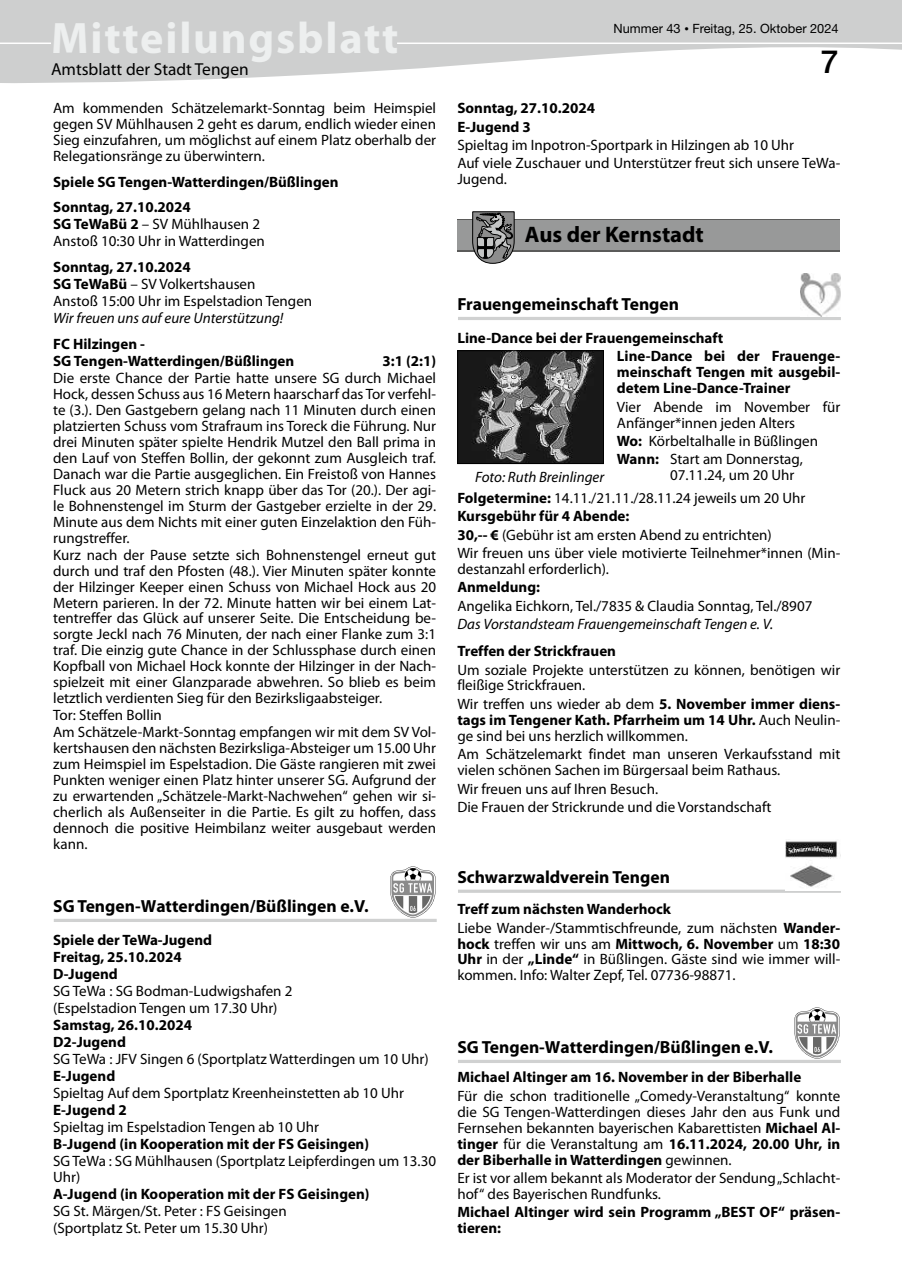
<style>
.page{position:relative;width:902px;height:1280px;background:#fff}
.page>*{position:absolute;margin:0;border:0;box-sizing:border-box;transform-origin:0 0}
.t1{font:700 44.25px "Myriad Pro";letter-spacing:.04em;color:#edefef}
.t2{font:500 31.95px "Helvetica Neue LT Pro";color:#000}
.t3{font:700 22.5px "Myriad Pro";color:#000}
.t4{font:700 17.55px "Myriad Pro";color:#000}
.t5{font:17.4px "Myriad Pro";color:#000}
.t6{font:15px/16px "Myriad Pro";color:#000}
.t7{font:700 15px/17.1px "Myriad Pro";color:#000}
.t8{font:italic 15px "Myriad Pro";color:#000}
.t9{font:12.75px "Helvetica Neue LT Pro";color:#000}
.s1{font-size:12.9px}
.s2{font-size:9px}
.s3{font-weight:700}
</style>
<div class="page">
<svg style="left:1px;top:0;width:900px;height:83px;fill:#cecfcf"></svg>
<svg style="left:0;top:0;width:1px;height:83px"></svg>
<div style="left:53px;top:22px;width:344px;height:40px;background:#cecfcf"></div>
<hr style="left:0;top:43px;width:51px;height:1px;background:#fff">
<hr style="left:397px;top:43px;width:504px;height:1px;background:#fff">
<hr style="left:54px;top:919px;width:382px;height:3px;background:#d0d1d1">
<svg style="left:390px;top:866px;width:45px;height:51px"></svg>
<div style="left:457px;top:219px;width:383px;height:32px;background:#5b5b5a"></div>
<div style="left:457px;top:220px;width:383px;height:30px;background:#989999"></div>
<svg style="left:472px;top:212px;width:42px;height:52px"></svg>
<hr style="left:458px;top:317px;width:382px;height:3px;background:#d0d1d1">
<img style="left:800px;top:274px;width:40px;height:42px">
<img style="left:459px;top:352px;width:142px;height:110px">
<div style="left:457px;top:350px;width:146px;height:114px;border:1px solid #000"></div>
<hr style="left:458px;top:890px;width:382px;height:3px;background:#cecfcf">
<img style="left:785px;top:841px;width:52px;height:46px">
<hr style="left:458px;top:1060px;width:382px;height:3px;background:#d0d1d1">
<svg style="left:794px;top:1007px;width:45px;height:51px"></svg>
<h1 class="t1" style="left:51px;top:9px;width:349px">Mitteilungsblatt</h1>
<p class="t9" style="left:613px;top:20px;width:226px">Nummer <span class="s1">43</span> <span class="s2">•</span> Freitag, 25. Oktober 2024</p>
<p class="t5" style="left:51px;top:59px;width:199px">Amtsblatt der Stadt Tengen</p>
<h2 class="t2" style="left:820px;top:43px;width:19px">7</h2>
<p class="t6" style="left:53px;top:100px;width:384px;text-align:justify">Am kommenden Schätzelemarkt-Sonntag beim Heimspiel gegen SV Mühlhausen 2 geht es darum, endlich wieder einen Sieg einzufahren, um möglichst auf einem Platz oberhalb der Relegationsränge zu überwintern.</p>
<p class="t7" style="left:53px;top:168px;width:287px;line-height:25.5px">Spiele SG Tengen-Watterdingen/Büßlingen<br>Sonntag, 27.10.2024</p>
<p class="t6" style="left:53px;top:216px;width:213px;line-height:17.1px"><span class="s3">SG TeWaBü 2</span> – SV Mühlhausen 2<br>Anstoß 10:30 Uhr in Watterdingen</p>
<p class="t6" style="left:53px;top:258px;width:260px;line-height:17.1px"><span class="s3">Sonntag, 27.10.2024<br>SG TeWaBü</span> – SV Volkertshausen<br>Anstoß 15:00 Uhr im Espelstadion Tengen</p>
<p class="t8" style="left:53px;top:309px;width:232px">Wir freuen uns auf eure Unterstützung!</p>
<p class="t7" style="left:53px;top:335px;width:242px">FC Hilzingen -<br>SG Tengen-Watterdingen/Büßlingen</p>
<p class="t7" style="left:382px;top:352px;width:55px">3:1 (2:1)</p>
<p class="t6" style="left:53px;top:369px;width:384px">Die erste Chance der Partie hatte unsere SG durch Michael Hock, dessen Schuss aus 16 Metern haarscharf das Tor verfehl&shy;te (3.). Den Gastgebern gelang nach 11 Minuten durch einen platzierten Schuss vom Strafraum ins Toreck die Führung. Nur drei Minuten später spielte Hendrik Mutzel den Ball prima in den Lauf von Steffen Bollin, der gekonnt zum Ausgleich traf.<br>Danach war die Partie ausgeglichen. Ein Freistoß von Hannes Fluck aus 20 Metern strich knapp über das Tor (20.). Der agi&shy;le Bohnenstengel im Sturm der Gastgeber erzielte in der 29.<br>Minute aus dem Nichts mit einer guten Einzelaktion den Füh&shy;rungstreffer.<br>Kurz nach der Pause setzte sich Bohnenstengel erneut gut durch und traf den Pfosten (48.). Vier Minuten später konnte der Hilzinger Keeper einen Schuss von Michael Hock aus 20<br>Metern parieren. In der 72. Minute hatten wir bei einem Lat&shy;tentreffer das Glück auf unserer Seite. Die Entscheidung be&shy;sorgte Jeckl nach 76 Minuten, der nach einer Flanke zum 3:1 traf. Die einzig gute Chance in der Schlussphase durch einen Kopfball von Michael Hock konnte der Hilzinger in der Nach&shy;spielzeit mit einer Glanzparade abwehren. So blieb es beim letztlich verdienten Sieg für den Bezirksligaabsteiger.<br>Tor: Steffen Bollin<br>Am Schätzele-Markt-Sonntag empfangen wir mit dem SV Vol&shy;kertshausen den nächsten Bezirksliga-Absteiger um 15.00 Uhr zum Heimspiel im Espelstadion. Die Gäste rangieren mit zwei Punkten weniger einen Platz hinter unserer SG. Aufgrund der zu erwartenden „Schätzele-Markt-Nachwehen“ gehen wir si&shy;cherlich als Außenseiter in die Partie. Es gilt zu hoffen, dass dennoch die positive Heimbilanz weiter ausgebaut werden kann.</p>
<p class="t4" style="left:53px;top:894px;width:317px">SG Tengen-Watterdingen/Büßlingen e.V.</p>
<p class="t7" style="left:53px;top:930px;width:160px">Spiele der TeWa-Jugend<br>Freitag, 25.10.2024<br>D-Jugend</p>
<p class="t6" style="left:53px;top:982px;width:241px;line-height:17.1px">SG TeWa : SG Bodman-Ludwigshafen 2 (Espelstadion Tengen um 17.30 Uhr)</p>
<p class="t7" style="left:53px;top:1016px;width:140px">Samstag, 26.10.2024<br>D2-Jugend</p>
<p class="t6" style="left:53px;top:1050px;width:377px">SG TeWa : JFV Singen 6 (Sportplatz Watterdingen um 10 Uhr)</p>
<p class="t7" style="left:53px;top:1067px;width:64px">E-Jugend</p>
<p class="t6" style="left:53px;top:1085px;width:352px">Spieltag Auf dem Sportplatz Kreenheinstetten ab 10 Uhr</p>
<p class="t7" style="left:53px;top:1101px;width:75px">E-Jugend 2</p>
<p class="t6" style="left:53px;top:1119px;width:267px">Spieltag im Espelstadion Tengen ab 10 Uhr</p>
<p class="t7" style="left:53px;top:1135px;width:317px">B-Jugend (in Kooperation mit der FS Geisingen)</p>
<p class="t6" style="left:53px;top:1153px;width:384px">SG TeWa : SG Mühlhausen (Sportplatz Leipferdingen um 13.30<br>Uhr)</p>
<p class="t7" style="left:53px;top:1185px;width:318px">A-Jugend (in Kooperation mit der FS Geisingen)</p>
<p class="t6" style="left:53px;top:1202px;width:235px;line-height:17.1px">SG St. Märgen/St. Peter : FS Geisingen (Sportplatz St. Peter um 15.30 Uhr)</p>
<p class="t7" style="left:457px;top:99px;width:139px;line-height:18.5px">Sonntag, 27.10.2024<br>E-Jugend 3</p>
<p class="t6" style="left:457px;top:136px;width:384px;line-height:18.5px">Spieltag im Inpotron-Sportpark in Hilzingen ab 10 Uhr<br>Auf viele Zuschauer und Unterstützer freut sich unsere TeWa-</p>
<p class="t6" style="left:457px;top:171px;width:51px">Jugend.</p>
<h3 class="t3" style="left:525px;top:220px;width:180px">Aus der Kernstadt</h3>
<p class="t4" style="left:457px;top:293px;width:223px">Frauengemeinschaft Tengen</p>
<p class="t7" style="left:457px;top:329px;width:267px">Line-Dance bei der Frauengemeinschaft</p>
<p class="t7" style="left:617px;top:348px;width:225px;line-height:16px;text-align:justify">Line-Dance bei der Frauenge&shy;meinschaft Tengen mit ausgebil&shy;detem Line-Dance-Trainer</p>
<p class="t6" style="left:617px;top:398px;width:225px">Vier Abende im November für<br>Anfänger*innen jeden Alters</p>
<p class="t6" style="left:617px;top:431px;width:203px;line-height:18.5px"><span class="s3">Wo:</span> Körbeltalhalle in Büßlingen<br><span class="s3">Wann:</span> Start am Donnerstag,</p>
<p class="t6" style="left:457px;top:464px;width:349px;line-height:22.6px;text-indent:213px">07.11.24, um 20 Uhr<br><span class="s3">Folgetermine:</span> 14.11./21.11./28.11.24 jeweils um 20 Uhr</p>
<p class="t6" style="left:457px;top:507px;width:384px;line-height:18.5px"><span class="s3">Kursgebühr für 4 Abende:<br>30,-- €</span> (Gebühr ist am ersten Abend zu entrichten)<br>Wir freuen uns über viele motivierte Teilnehmer*innen (Min-</p>
<p class="t6" style="left:457px;top:561px;width:153px">destanzahl erforderlich).</p>
<p class="t7" style="left:457px;top:578px;width:84px">Anmeldung:</p>
<p class="t6" style="left:457px;top:597px;width:356px">Angelika Eichkorn, Tel./7835 &amp; Claudia Sonntag, Tel./8907</p>
<p class="t8" style="left:457px;top:615px;width:317px">Das Vorstandsteam Frauengemeinschaft Tengen e. V.</p>
<p class="t7" style="left:457px;top:642px;width:160px">Treffen der Strickfrauen</p>
<p class="t6" style="left:457px;top:661px;width:384px">Um soziale Projekte unterstützen zu können, benötigen wir fleißige Strickfrauen.</p>
<p class="t6" style="left:457px;top:696px;width:384px;text-align:justify">Wir treffen uns wieder ab dem <span class="s3">5. November immer diens&shy;tags im Tengener Kath. Pfarrheim um 14 Uhr.</span> Auch Neulin&shy;ge sind bei uns herzlich willkommen.</p>
<p class="t6" style="left:457px;top:746px;width:384px">Am Schätzelemarkt findet man unseren Verkaufsstand mit vielen schönen Sachen im Bürgersaal beim Rathaus.</p>
<p class="t6" style="left:457px;top:779px;width:315px;line-height:18.5px">Wir freuen uns auf Ihren Besuch.<br>Die Frauen der Strickrunde und die Vorstandschaft</p>
<p class="t8" style="left:475px;top:467px;width:130px">Foto: Ruth Breinlinger</p>
<p class="t4" style="left:457px;top:865px;width:214px">Schwarzwaldverein Tengen</p>
<p class="t6" style="left:457px;top:900px;width:384px;line-height:18.5px"><span class="s3">Treff zum nächsten Wanderhock<br></span>Liebe Wander-/Stammtischfreunde, zum nächsten <span class="s3">Wander-</span></p>
<p class="t6" style="left:457px;top:935px;width:384px;text-align:justify"><span class="s3">hock</span> treffen wir uns am <span class="s3">Mittwoch, 6. November</span> um <span class="s3">18:30<br>Uhr</span> in der <span class="s3">„Linde“</span> in Büßlingen. Gäste sind wie immer will&shy;kommen. Info: Walter Zepf, Tel. 07736-98871.</p>
<p class="t4" style="left:457px;top:1035px;width:317px">SG Tengen-Watterdingen/Büßlingen e.V.</p>
<p class="t7" style="left:457px;top:1068px;width:345px">Michael Altinger am 16. November in der Biberhalle</p>
<p class="t6" style="left:457px;top:1087px;width:384px;text-align:justify">Für die schon traditionelle „Comedy-Veranstaltung“ konnte die SG Tengen-Watterdingen dieses Jahr den aus Funk und Fernsehen bekannten bayerischen Kabarettisten <span class="s3">Michael Al&shy;tinger</span> für die Veranstaltung am <span class="s3">16.11.2024, 20.00 Uhr, in der Biberhalle in Watterdingen</span> gewinnen.</p>
<p class="t6" style="left:457px;top:1169px;width:384px">Er ist vor allem bekannt als Moderator der Sendung „Schlacht&shy;hof“ des Bayerischen Rundfunks.</p>
<p class="t7" style="left:457px;top:1204px;width:384px;line-height:16px">Michael Altinger wird sein Programm „BEST OF“ präsen&shy;tieren:</p>
</div>
